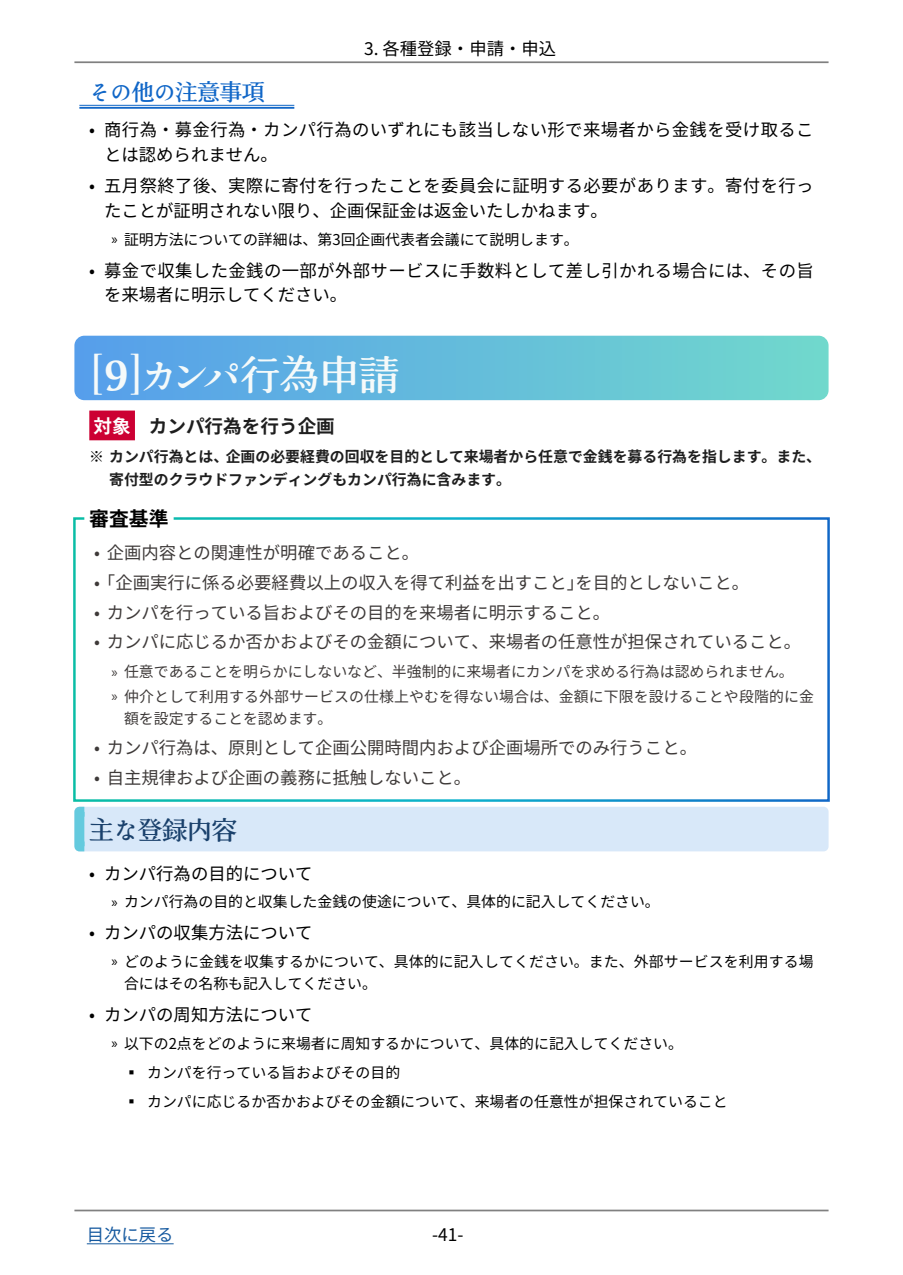
<style>
.page{position:relative;width:903px;height:1275px;background:#fff}
.page>*{position:absolute;margin:0;border:0;box-sizing:border-box;transform-origin:0 0}
.t1{font:39.73px "Kinuta Kinuta Mincho Std N B";color:#f5fafa}
.t2{font:39.73px "Classica Pro";color:#f5fafa}
.t3{font:24.85px "Kinuta Kinuta Mincho Std N B";color:#1a416c}
.t4{font:22.4px "Kinuta Kinuta Mincho Std N B";color:#1066c7}
.t5{font:700 19.78px "Source Han Sans JP";color:#000}
.t6{font:700 18.55px "Source Han Sans JP";color:#1e1e1e}
.t7{font:700 18.55px "Source Han Sans JP";color:#fff}
.t8{font:17.32px "Source Han Sans JP";color:#3e3a39}
.t9{font:17.32px/31px "Source Han Sans JP";letter-spacing:.025em;color:#000}
.t10{font:17.32px "Source Han Sans JP";color:#000}
.t11{font:17.32px "Source Han Sans JP";color:#15599f}
.t12{font:14.88px/22.4px "Source Han Sans JP";color:#000}
.t13{font:14.88px/24.8px "Source Han Sans JP";color:#3e3a39}
.t14{font:700 14.88px/23.8px "Source Han Sans JP";color:#1e1e1e}
.s1{font-family:"Ten Mincho Antique";font-size:21.18px}
.s2{font-family:"Myriad Pro"}
.s3{font-weight:600;font-size:45.32px}
.s4{font-family:"Ten Mincho Antique";font-size:37.62px}
.s5{font-weight:400;color:#000}
.s6{font-family:"Ten Mincho Antique";font-size:23.62px}
</style>
<div class="page">
<hr style="left:74px;top:61px;width:754px;height:2px;background:#000">
<hr style="left:74px;top:1210px;width:754px;height:1px;background:#000">
<hr style="left:87px;top:1243px;width:87px;height:1px;background:#15599f">
<hr style="left:79px;top:105px;width:215px;height:1px;background:#1066c7">
<hr style="left:79px;top:107px;width:215px;height:2px;background:#1066c7">
<svg style="left:74px;top:336px;width:754px;height:64px;background:#63bbdb"></svg>
<div style="left:89px;top:411px;width:46px;height:29px;background:#c03"></div>
<div style="left:74px;top:807px;width:754px;height:44px;background:#d8e8f9;border-radius:5px"></div>
<div style="left:74px;top:812px;width:10px;height:34px;background:#64cade"></div>
<p class="t9" style="left:364px;top:34px;width:193px">3. 各種登録・申請・申込</p>
<h3 class="t4" style="left:89px;top:78px;width:177px"><span class="s1">その</span>他<span class="s1">の</span>注意事項</h3>
<p class="t9" style="left:104px;top:115px;width:711px">商行為・募金行為・カンパ行為のいずれにも該当しない形で来場者から金銭を受け取るこ</p>
<p class="t9" style="left:89px;top:115px;width:7px">•</p>
<p class="t9" style="left:89px;top:171px;width:7px">•</p>
<p class="t9" style="left:89px;top:255px;width:7px">•</p>
<p class="t9" style="left:104px;top:140px;width:711px">とは認められません。<br>五月祭終了後、実際に寄付を行ったことを委員会に証明する必要があります。寄付を行っ</p>
<p class="t10" style="left:104px;top:201px;width:505px">たことが証明されない限り、企画保証金は返金いたしかねます。</p>
<p class="t12" style="left:112px;top:228px;width:469px"><span class="s2">»</span> 証明方法についての詳細は、第3回企画代表者会議にて説明します。</p>
<p class="t9" style="left:104px;top:255px;width:711px">募金で収集した金銭の一部が外部サービスに手数料として差し引かれる場合には、その旨</p>
<p class="t10" style="left:104px;top:285px;width:245px">を来場者に明示してください。</p>
<h1 class="t2" style="left:89px;top:343px;width:56px">]<span class="s3">9</span>[</h1>
<h1 class="t1" style="left:140px;top:351px;width:260px"><span class="s4">カンパ</span>行為申請</h1>
<p class="t7" style="left:94px;top:415px;width:39px">対象</p>
<p class="t6" style="left:149px;top:415px;width:188px">カンパ行為を行う企画</p>
<p class="t14" style="left:226px;top:445px;width:597px">企画の必要経費の回収を目的として来場者から任意で金銭を募る行為を指します。また、</p>
<p class="t14" style="left:109px;top:445px;width:403px;text-indent:-20px"><span class="s5">※</span> カンパ行為とは、<br>寄付型のクラウドファンディングもカンパ行為に含みます。</p>
<h3 class="t5" style="left:89px;top:508px;width:81px">審査基準</h3>
<p class="t8" style="left:94px;top:543px;width:326px">• 企画内容との関連性が明確であること。</p>
<p class="t8" style="left:94px;top:573px;width:491px">•「企画実行に係る必要経費以上の収入を得て利益を出すこと」</p>
<p class="t8" style="left:94px;top:602px;width:517px">• カンパを行っている旨およびその目的を来場者に明示すること。</p>
<p class="t8" style="left:94px;top:632px;width:708px">• カンパに応じるか否かおよびその金額について、来場者の任意性が担保されていること。</p>
<p class="t13" style="left:112px;top:660px;width:704px"><span class="s2">»</span> 任意であることを明らかにしないなど、半強制的に来場者にカンパを求める行為は認められません。<br><span class="s2">»</span> 仲介として利用する外部サービスの仕様上やむを得ない場合は、金額に下限を設けることや段階的に金</p>
<p class="t13" style="left:124px;top:707px;width:210px">額を設定することを認めます。</p>
<p class="t8" style="left:94px;top:738px;width:604px">• カンパ行為は、原則として企画公開時間内および企画場所でのみ行うこと。</p>
<p class="t8" style="left:94px;top:767px;width:379px">• 自主規律および企画の義務に抵触しないこと。</p>
<h2 class="t3" style="left:89px;top:814px;width:149px">主<span class="s6">な</span>登録内容</h2>
<p class="t10" style="left:104px;top:864px;width:210px">カンパ行為の目的について</p>
<p class="t8" style="left:575px;top:573px;width:175px">を目的としないこと。</p>
<p class="t9" style="left:89px;top:858px;width:7px">•</p>
<p class="t9" style="left:89px;top:918px;width:7px">•</p>
<p class="t9" style="left:89px;top:1000px;width:7px">•</p>
<p class="t12" style="left:112px;top:891px;width:550px"><span class="s2">»</span> カンパ行為の目的と収集した金銭の使途について、具体的に記入してください。</p>
<p class="t10" style="left:104px;top:923px;width:210px">カンパの収集方法について</p>
<p class="t12" style="left:124px;top:950px;width:691px;text-indent:-12px"><span class="s2">»</span> どのように金銭を収集するかについて、具体的に記入してください。また、外部サービスを利用する場合にはその名称も記入してください。</p>
<p class="t10" style="left:104px;top:1005px;width:210px">カンパの周知方法について</p>
<p class="t12" style="left:147px;top:1029px;width:537px;line-height:29.8px;text-indent:-36px"><span class="s2">»</span> 以下の2点をどのように来場者に周知するかについて、具体的に記入してください。カンパを行っている旨およびその目的</p>
<p class="t12" style="left:124px;top:1062px;width:16px">▪</p>
<p class="t12" style="left:124px;top:1091px;width:16px">▪</p>
<p class="t12" style="left:147px;top:1091px;width:582px">カンパに応じるか否かおよびその金額について、来場者の任意性が担保されていること</p>
<p class="t11" style="left:87px;top:1225px;width:88px">目次に戻る</p>
<p class="t9" style="left:432px;top:1220px;width:33px">-41-</p>
</div>
